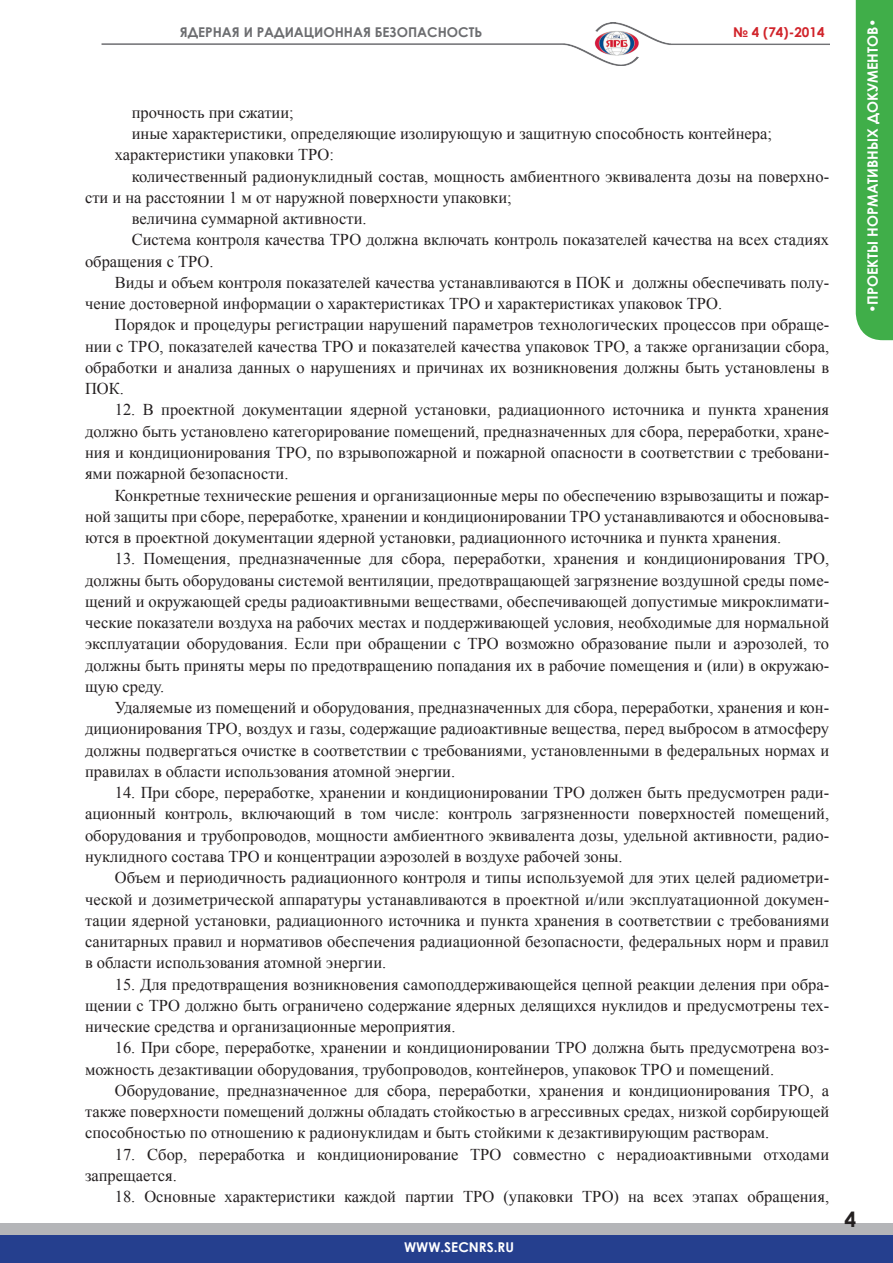
<style>
.page{position:relative;width:893px;height:1263px;background:#fff}
.page>*{position:absolute;margin:0;border:0;box-sizing:border-box;transform-origin:0 0}
.t1{font:700 21px "Century Gothic";color:#231f20}
.ОсНоВнОй{font:16.5px/21.3px "Times New Roman";color:#231f20;text-align:justify}
.отступ{font:16.5px/21.3px "Times New Roman";color:#231f20}
.t2{font:700 14.25px "Century Gothic";color:#fff}
.t3{font:700 13.5px "Century Gothic";color:#6c6d70}
.t4{font:700 13.5px "Century Gothic";color:#fff}
.t5{font:700 13.5px "Century Gothic";color:#d1232a}
</style>
<div class="page">
<img style="left:101px;top:22px;width:729px;height:44px">
<div style="left:856px;top:0;width:37px;height:340px;background:#40ae49"></div>
<div style="left:0;top:1223px;width:893px;height:30px;background:#b4b5b8"></div>
<div style="left:0;top:1235px;width:893px;height:28px;background:#253f8e"></div>
<p class="t3" style="left:180px;top:22px;width:304px">ЯДЕРНАЯ И РАДИАЦИОННАЯ БЕЗОПАСНОСТЬ</p>
<p class="t5" style="left:733px;top:22px;width:93px">№ 4 (74)-2014</p>
<p class="t2" style="left:862px;top:313px;width:296px;rotate:-90deg">•ПРОЕКТЫ НОРМАТИВНЫХ ДОКУМЕНТОВ•</p>
<p class="отступ" style="left:132px;top:101px;width:163px">прочность при сжатии;</p>
<p class="отступ" style="left:132px;top:123px;width:642px">иные характеристики, определяющие изолирующую и защитную способность контейнера;</p>
<p class="ОсНоВнОй" style="left:115px;top:144px;width:221px">характеристики упаковки ТРО:</p>
<p class="отступ" style="left:85px;top:165px;width:746px;text-indent:47px">количественный радионуклидный состав, мощность амбиентного эквивалента дозы на поверхно&shy;сти и на расстоянии 1 м от наружной поверхности упаковки;</p>
<p class="отступ" style="left:132px;top:208px;width:236px">величина суммарной активности.</p>
<p class="отступ" style="left:85px;top:229px;width:746px;text-indent:47px">Система контроля качества ТРО должна включать контроль показателей качества на всех стадиях обращения с ТРО.</p>
<p class="ОсНоВнОй" style="left:85px;top:271px;width:746px;text-indent:30px">Виды и объем контроля показателей качества устанавливаются в ПОК и должны обеспечивать полу&shy;чение достоверной информации о характеристиках ТРО и характеристиках упаковок ТРО.</p>
<p class="ОсНоВнОй" style="left:85px;top:314px;width:746px;text-indent:30px">Порядок и процедуры регистрации нарушений параметров технологических процессов при обраще&shy;нии с ТРО, показателей качества ТРО и показателей качества упаковок ТРО, а также организации сбора, обработки и анализа данных о нарушениях и причинах их возникновения должны быть установлены в ПОК.</p>
<p class="ОсНоВнОй" style="left:85px;top:399px;width:746px;text-indent:30px">12. В проектной документации ядерной установки, радиационного источника и пункта хранения должно быть установлено категорирование помещений, предназначенных для сбора, переработки, хране&shy;ния и кондиционирования ТРО, по взрывопожарной и пожарной опасности в соответствии с требовани&shy;ями пожарной безопасности.</p>
<p class="ОсНоВнОй" style="left:85px;top:484px;width:746px;text-indent:30px">Конкретные технические решения и организационные меры по обеспечению взрывозащиты и пожар&shy;ной защиты при сборе, переработке, хранении и кондиционировании ТРО устанавливаются и обосновыва&shy;ются в проектной документации ядерной установки, радиационного источника и пункта хранения.</p>
<p class="ОсНоВнОй" style="left:85px;top:548px;width:746px;text-indent:30px">13. Помещения, предназначенные для сбора, переработки, хранения и кондиционирования ТРО, должны быть оборудованы системой вентиляции, предотвращающей загрязнение воздушной среды поме&shy;щений и окружающей среды радиоактивными веществами, обеспечивающей допустимые микроклимати&shy;ческие показатели воздуха на рабочих местах и поддерживающей условия, необходимые для нормальной эксплуатации оборудования. Если при обращении с ТРО возможно образование пыли и аэрозолей, то должны быть приняты меры по предотвращению попадания их в рабочие помещения и (или) в окружаю&shy;щую среду.</p>
<p class="ОсНоВнОй" style="left:85px;top:697px;width:746px;text-indent:30px">Удаляемые из помещений и оборудования, предназначенных для сбора, переработки, хранения и кон&shy;диционирования ТРО, воздух и газы, содержащие радиоактивные вещества, перед выбросом в атмосферу должны подвергаться очистке в соответствии с требованиями, установленными в федеральных нормах и правилах в области использования атомной энергии.</p>
<p class="ОсНоВнОй" style="left:85px;top:782px;width:746px;text-indent:30px">14. При сборе, переработке, хранении и кондиционировании ТРО должен быть предусмотрен ради&shy;ационный контроль, включающий в том числе: контроль загрязненности поверхностей помещений, оборудования и трубопроводов, мощности амбиентного эквивалента дозы, удельной активности, радио&shy;нуклидного состава ТРО и концентрации аэрозолей в воздухе рабочей зоны.</p>
<p class="ОсНоВнОй" style="left:85px;top:867px;width:746px;text-indent:30px">Объем и периодичность радиационного контроля и типы используемой для этих целей радиометри&shy;ческой и дозиметрической аппаратуры устанавливаются в проектной и/или эксплуатационной докумен&shy;тации ядерной установки, радиационного источника и пункта хранения в соответствии с требованиями санитарных правил и нормативов обеспечения радиационной безопасности, федеральных норм и правил в области использования атомной энергии.</p>
<p class="ОсНоВнОй" style="left:85px;top:973px;width:746px;text-indent:30px">15. Для предотвращения возникновения самоподдерживающейся цепной реакции деления при обра&shy;щении с ТРО должно быть ограничено содержание ядерных делящихся нуклидов и предусмотрены тех&shy;нические средства и организационные мероприятия.</p>
<p class="ОсНоВнОй" style="left:85px;top:1037px;width:746px;text-indent:30px">16. При сборе, переработке, хранении и кондиционировании ТРО должна быть предусмотрена воз&shy;можность дезактивации оборудования, трубопроводов, контейнеров, упаковок ТРО и помещений.</p>
<p class="ОсНоВнОй" style="left:85px;top:1079px;width:746px;text-indent:30px">Оборудование, предназначенное для сбора, переработки, хранения и кондиционирования ТРО, а также поверхности помещений должны обладать стойкостью в агрессивных средах, низкой сорбирующей способностью по отношению к радионуклидам и быть стойкими к дезактивирующим растворам.</p>
<p class="ОсНоВнОй" style="left:85px;top:1143px;width:746px;text-indent:30px">17. Сбор, переработка и кондиционирование ТРО совместно с нерадиоактивными отходами запрещается.</p>
<p class="ОсНоВнОй" style="left:115px;top:1186px;width:716px">18. Основные характеристики каждой партии ТРО (упаковки ТРО) на всех этапах обращения,</p>
<p class="t4" style="left:404px;top:1237px;width:111px">WWW.SECNRS.RU</p>
<p class="t1" style="left:845px;top:1203px;width:13px">4</p>
</div>
